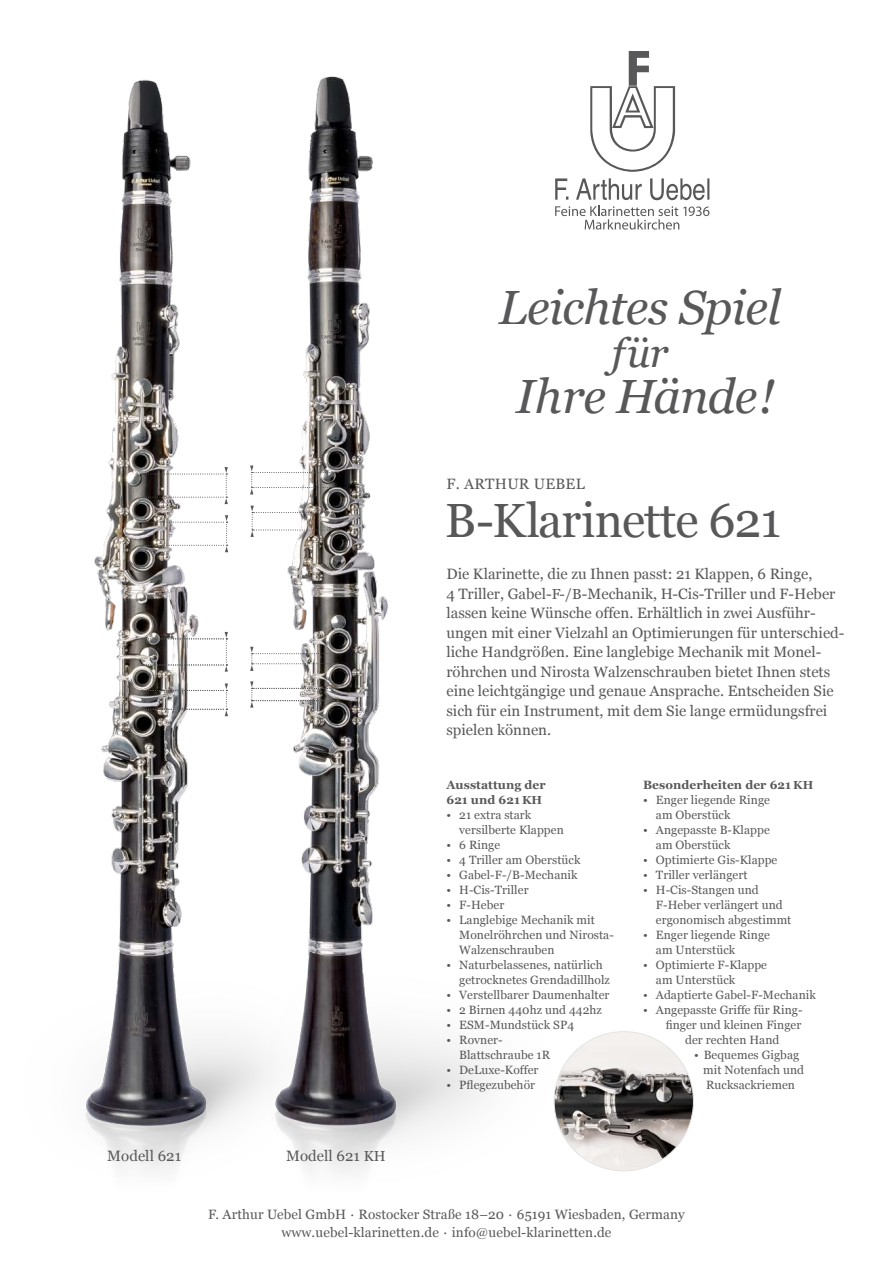
<style>
.page{position:relative;width:893px;height:1263px;background:#fff}
.page>*{position:absolute;margin:0;border:0;box-sizing:border-box;transform-origin:0 0}
.t1{font:italic 48px "Georgia";letter-spacing:-.015em;color:#58585a}
.t2{font:48px "Georgia";letter-spacing:-.02em;color:#58585a}
.t3{font:italic 40.5px "Georgia";color:#58585a}
.t4{font:15px/19.5px "Georgia";color:#58585a}
.t5{font:15px "Georgia";letter-spacing:.02em;color:#58585a}
.t6{font:13.5px/18.8px "Georgia";letter-spacing:.01em;color:#58585a;text-align:center}
.t7{font:12px/15px "Georgia";letter-spacing:.005em;color:#58585a}
.t8{font:700 12px/15px "Georgia";letter-spacing:.005em;color:#58585a}
.s1{font-size:14.55px}
.s2{font-size:11.7px}
</style>
<div class="page">
<img style="left:85px;top:79px;width:160px;height:1092px">
<img style="left:245px;top:76px;width:326px;height:1097px">
<svg style="left:555px;top:51px;width:154px;height:149px"></svg>
<svg style="left:555px;top:206px;width:154px;height:24px"></svg>
<img style="left:554px;top:1031px;width:139px;height:140px;border-radius:70px">
<svg style="left:250px;top:465px;width:88px;height:29px"></svg>
<svg style="left:250px;top:506px;width:88px;height:31px"></svg>
<svg style="left:250px;top:647px;width:88px;height:24px"></svg>
<svg style="left:250px;top:681px;width:88px;height:27px"></svg>
<svg style="left:142px;top:683px;width:86px;height:33px"></svg>
<svg style="left:142px;top:632px;width:86px;height:40px"></svg>
<svg style="left:142px;top:515px;width:86px;height:37px"></svg>
<svg style="left:142px;top:467px;width:86px;height:37px"></svg>
<h1 class="t1" style="left:499px;top:277px;width:284px">Leichtes Spiel</h1>
<h2 class="t3" style="left:611px;top:328px;width:58px">für</h2>
<h1 class="t1" style="left:516px;top:366px;width:260px">Ihre Hände!</h1>
<p class="t5" style="left:446px;top:475px;width:140px">F. ARTHUR UEBEL</p>
<h1 class="t2" style="left:445px;top:491px;width:338px">B-Klarinette 621</h1>
<p class="t4" style="left:446px;top:564px;width:398px">Die Klarinette, die zu Ihnen passt: 21 Klappen, 6 Ringe,<br>4 Triller, Gabel-<span class="s1">F-/B</span>-Mechanik, H-Cis-Triller und F-Heber lassen keine Wünsche offen. Erhältlich in zwei Ausführ&shy;ungen mit einer Vielzahl an Optimierungen für unterschied&shy;liche Handgrößen. Eine langlebige Mechanik mit Monel&shy;röhrchen und Nirosta Walzenschrauben bietet Ihnen stets eine leichtgängige und genaue Ansprache. Entscheiden Sie sich für ein Instrument, mit dem Sie lange ermüdungsfrei spielen können.</p>
<p class="t4" style="left:107px;top:1147px;width:75px">Modell 621</p>
<p class="t4" style="left:286px;top:1147px;width:101px">Modell 621 <span class="s1">KH</span></p>
<p class="t8" style="left:446px;top:778px;width:101px">Ausstattung der<br>621 und 621 <span class="s2">KH</span></p>
<p class="t7" style="left:459px;top:808px;width:106px;text-indent:-13px">• 21 extra stark versilberte Klappen</p>
<p class="t7" style="left:446px;top:838px;width:55px">• 6 Ringe</p>
<p class="t7" style="left:446px;top:853px;width:136px">• 4 Triller am Oberstück</p>
<p class="t7" style="left:446px;top:868px;width:133px">• Gabel-F-/B-Mechanik</p>
<p class="t7" style="left:446px;top:883px;width:84px">• H-Cis-Triller</p>
<p class="t7" style="left:446px;top:898px;width:59px">• F-Heber</p>
<p class="t7" style="left:459px;top:913px;width:156px;text-indent:-13px">• Langlebige Mechanik mit<br>Monelröhrchen und Nirosta-<br>Walzenschrauben</p>
<p class="t7" style="left:459px;top:958px;width:152px;text-indent:-13px">• Naturbelassenes, natürlich getrocknetes Grendadillholz</p>
<p class="t7" style="left:446px;top:988px;width:164px">• Verstellbarer Daumenhalter</p>
<p class="t7" style="left:446px;top:1003px;width:157px">• 2 Birnen 440hz und 442hz</p>
<p class="t7" style="left:446px;top:1018px;width:129px">• ESM-Mundstück SP4</p>
<p class="t7" style="left:459px;top:1033px;width:92px;text-indent:-13px">• Rovner-<br>Blattschraube 1R</p>
<p class="t7" style="left:446px;top:1063px;width:94px">• DeLuxe-Koffer</p>
<p class="t7" style="left:446px;top:1078px;width:90px">• Pflegezubehör</p>
<p class="t8" style="left:643px;top:778px;width:172px">Besonderheiten der 621 <span class="s2">KH</span></p>
<p class="t7" style="left:656px;top:793px;width:116px;text-indent:-13px">• Enger liegende Ringe am Oberstück</p>
<p class="t7" style="left:656px;top:823px;width:115px;text-indent:-13px">• Angepasste B-Klappe am Oberstück</p>
<p class="t7" style="left:643px;top:853px;width:136px">• Optimierte Gis-Klappe</p>
<p class="t7" style="left:643px;top:868px;width:106px">• Triller verlängert</p>
<p class="t7" style="left:656px;top:883px;width:137px;text-indent:-13px">• H-Cis-Stangen und<br>F-Heber verlängert und ergonomisch abgestimmt</p>
<p class="t7" style="left:656px;top:928px;width:116px;text-indent:-13px">• Enger liegende Ringe am Unterstück</p>
<p class="t7" style="left:656px;top:958px;width:113px;text-indent:-13px">• Optimierte F-Klappe am Unterstück</p>
<p class="t7" style="left:643px;top:988px;width:174px">• Adaptierte Gabel-F-Mechanik</p>
<p class="t7" style="left:643px;top:1003px;width:161px">• Angepasste Griffe für Ring-</p>
<p class="t7" style="left:666px;top:1018px;width:137px">finger und kleinen Finger</p>
<p class="t7" style="left:685px;top:1033px;width:96px">der rechten Hand</p>
<p class="t7" style="left:703px;top:1048px;width:102px;text-indent:-9px">• Bequemes Gigbag mit Notenfach und<br>Rucksackriemen</p>
<p class="t6" style="left:208px;top:1205px;width:478px">F. Arthur Uebel GmbH · Rostocker Straße 18–20 · 65191 Wiesbaden, Germany www.uebel-klarinetten.de · info@uebel-klarinetten.de</p>
</div>
